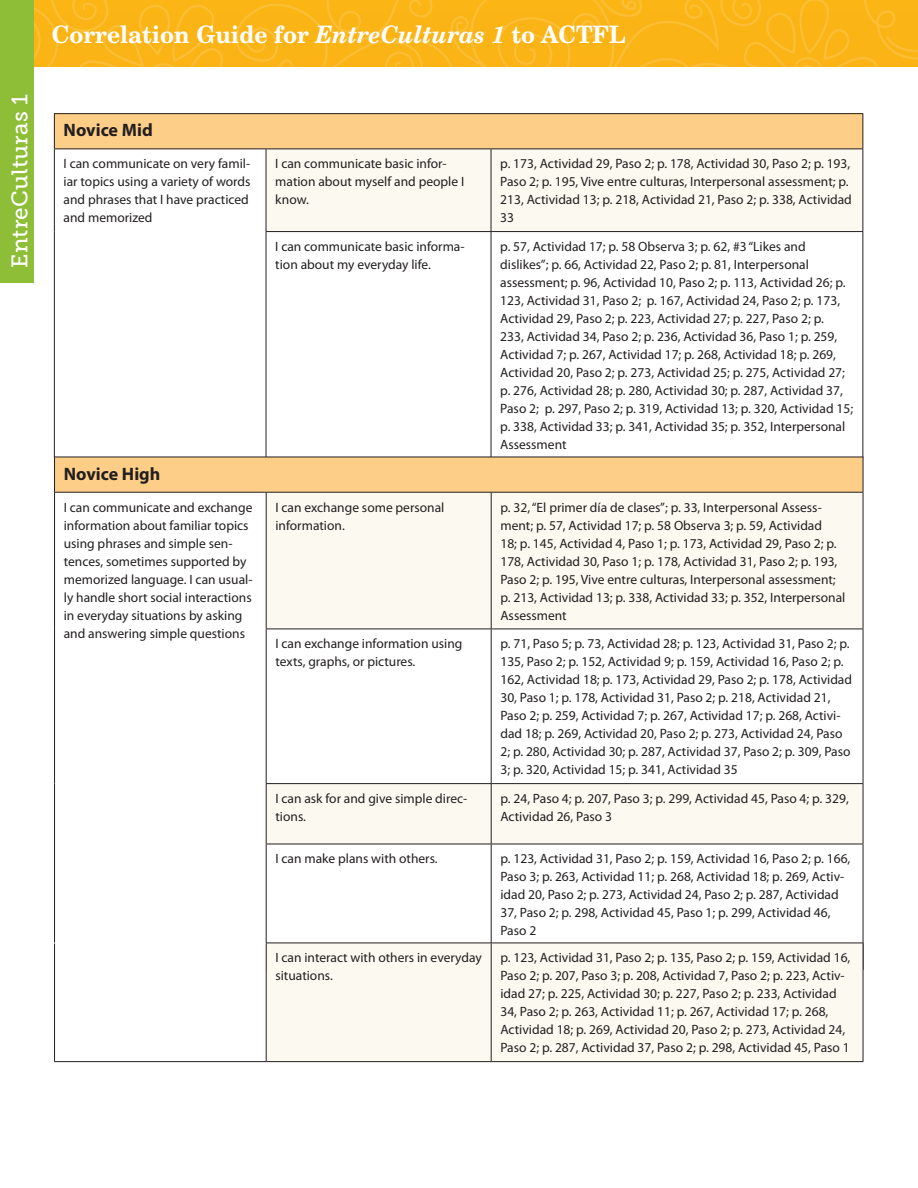
<style>
.page{position:relative;width:918px;height:1188px;background:#fff}
.page>*{position:absolute;margin:0;border:0;box-sizing:border-box;transform-origin:0 0}
.t1{font:700 24px "New Century Schlbk LT Std";color:#fff;scale:.95 1}
.t2{font:22.5px "Museo Slab 500";letter-spacing:.01em;color:#fff}
.t3{font:700 18px "Myriad Pro";color:#231f20}
.t4{font:13.5px/18px "Myriad Pro";color:#231f20}
.s1{font-style:italic}
</style>
<div class="page">
<svg style="left:34px;top:0;width:189px;height:67px;background:#fbb519"></svg>
<svg style="left:236px;top:0;width:682px;height:67px;background:#fbb519"></svg>
<div style="left:0;top:0;width:34px;height:284px;background:#8ebd38"></div>
<div style="left:54px;top:114px;width:809px;height:35px;background:#fdce87"></div>
<div style="left:267px;top:149px;width:595px;height:82px;background:#fcf9f1"></div>
<hr style="left:54px;top:113px;width:212px;height:1px;background:#231f20">
<hr style="left:54px;top:114px;width:1px;height:34px;background:#231f20">
<hr style="left:266px;top:113px;width:225px;height:1px;background:#231f20">
<hr style="left:491px;top:113px;width:372px;height:1px;background:#231f20">
<hr style="left:862px;top:114px;width:1px;height:34px;background:#231f20">
<hr style="left:54px;top:148px;width:212px;height:1px;background:#231f20">
<hr style="left:54px;top:149px;width:1px;height:83px;background:#231f20">
<hr style="left:54px;top:232px;width:1px;height:226px;background:#231f20">
<hr style="left:266px;top:148px;width:225px;height:1px;background:#231f20">
<hr style="left:266px;top:149px;width:1px;height:82px;background:#231f20">
<hr style="left:491px;top:148px;width:372px;height:1px;background:#231f20">
<hr style="left:491px;top:149px;width:1px;height:82px;background:#231f20">
<hr style="left:862px;top:149px;width:1px;height:82px;background:#231f20">
<hr style="left:266px;top:231px;width:225px;height:1px;background:#231f20">
<hr style="left:266px;top:232px;width:1px;height:226px;background:#231f20">
<hr style="left:491px;top:231px;width:372px;height:1px;background:#231f20">
<hr style="left:491px;top:232px;width:1px;height:226px;background:#231f20">
<hr style="left:862px;top:232px;width:1px;height:226px;background:#231f20">
<div style="left:55px;top:457px;width:808px;height:35px;background:#fdce87"></div>
<svg style="left:267px;top:493px;width:596px;height:351px;fill:#fcf9f1"></svg>
<hr style="left:54px;top:457px;width:212px;height:1px;background:#231f20">
<hr style="left:54px;top:457px;width:1px;height:35px;background:#231f20">
<hr style="left:266px;top:457px;width:225px;height:1px;background:#231f20">
<hr style="left:491px;top:457px;width:372px;height:1px;background:#231f20">
<hr style="left:863px;top:457px;width:1px;height:35px;background:#231f20">
<hr style="left:54px;top:492px;width:212px;height:1px;background:#231f20">
<hr style="left:54px;top:493px;width:1px;height:136px;background:#231f20">
<hr style="left:54px;top:629px;width:1px;height:155px;background:#231f20">
<hr style="left:54px;top:784px;width:1px;height:60px;background:#231f20">
<hr style="left:54px;top:844px;width:1px;height:125px;background:#231f20">
<hr style="left:266px;top:492px;width:225px;height:1px;background:#231f20">
<hr style="left:266px;top:493px;width:1px;height:136px;background:#231f20">
<hr style="left:491px;top:492px;width:372px;height:1px;background:#231f20">
<hr style="left:491px;top:493px;width:1px;height:136px;background:#231f20">
<hr style="left:863px;top:493px;width:1px;height:136px;background:#231f20">
<hr style="left:266px;top:629px;width:225px;height:1px;background:#231f20">
<hr style="left:266px;top:629px;width:1px;height:154px;background:#231f20">
<hr style="left:491px;top:629px;width:372px;height:1px;background:#231f20">
<hr style="left:491px;top:629px;width:1px;height:154px;background:#231f20">
<hr style="left:863px;top:629px;width:1px;height:154px;background:#231f20">
<hr style="left:266px;top:783px;width:225px;height:1px;background:#231f20">
<hr style="left:266px;top:784px;width:1px;height:60px;background:#231f20">
<hr style="left:491px;top:783px;width:372px;height:1px;background:#231f20">
<hr style="left:491px;top:784px;width:1px;height:60px;background:#231f20">
<hr style="left:863px;top:784px;width:1px;height:60px;background:#231f20">
<hr style="left:266px;top:844px;width:225px;height:1px;background:#231f20">
<hr style="left:266px;top:844px;width:1px;height:125px;background:#231f20">
<hr style="left:491px;top:844px;width:372px;height:1px;background:#231f20">
<hr style="left:491px;top:844px;width:1px;height:125px;background:#231f20">
<hr style="left:863px;top:844px;width:1px;height:125px;background:#231f20">
<div style="left:267px;top:944px;width:596px;height:117px;background:#fcf9f1"></div>
<hr style="left:54px;top:943px;width:1px;height:118px;background:#231f20">
<hr style="left:266px;top:943px;width:225px;height:1px;background:#231f20">
<hr style="left:266px;top:943px;width:1px;height:118px;background:#231f20">
<hr style="left:491px;top:943px;width:372px;height:1px;background:#231f20">
<hr style="left:491px;top:943px;width:1px;height:118px;background:#231f20">
<hr style="left:863px;top:943px;width:1px;height:118px;background:#231f20">
<hr style="left:54px;top:1061px;width:212px;height:1px;background:#231f20">
<hr style="left:266px;top:1061px;width:225px;height:1px;background:#231f20">
<hr style="left:491px;top:1061px;width:372px;height:1px;background:#231f20">
<hr style="left:54px;top:943px;width:212px;height:1px;background:#fff">
<h2 class="t2" style="left:7px;top:268px;width:175px;rotate:-90deg">EntreCulturas 1</h2>
<h1 class="t1" style="left:52px;top:19px;width:606px">Correlation Guide for <span class="s1">EntreCulturas 1</span> to ACTFL</h1>
<h3 class="t3" style="left:64px;top:119px;width:91px">Novice Mid</h3>
<p class="t4" style="left:64px;top:155px;width:188px;text-align:justify">I can communicate on very famil&shy;iar topics using a variety of words and phrases that I have practiced and memorized</p>
<p class="t4" style="left:275px;top:155px;width:190px">I can communicate basic infor&shy;mation about myself and people I know.</p>
<p class="t4" style="left:500px;top:155px;width:353px">p. 173, Actividad 29, Paso 2; p. 178, Actividad 30, Paso 2; p. 193, Paso 2; p. 195, Vive entre culturas, Interpersonal assessment; p.<br>213, Actividad 13; p. 218, Actividad 21, Paso 2; p. 338, Actividad 33</p>
<p class="t4" style="left:275px;top:238px;width:191px">I can communicate basic informa&shy;tion about my everyday life.</p>
<p class="t4" style="left:500px;top:238px;width:354px">p. 57, Actividad 17; p. 58 Observa 3; p. 62, #3 “Likes and dislikes”; p. 66, Actividad 22, Paso 2; p. 81, Interpersonal assessment; p. 96, Actividad 10, Paso 2; p. 113, Actividad 26; p.<br>123, Actividad 31, Paso 2; p. 167, Actividad 24, Paso 2; p. 173, Actividad 29, Paso 2; p. 223, Actividad 27; p. 227, Paso 2; p.<br>233, Actividad 34, Paso 2; p. 236, Actividad 36, Paso 1; p. 259, Actividad 7; p. 267, Actividad 17; p. 268, Actividad 18; p. 269, Actividad 20, Paso 2; p. 273, Actividad 25; p. 275, Actividad 27; p. 276, Actividad 28; p. 280, Actividad 30; p. 287, Actividad 37, Paso 2; p. 297, Paso 2; p. 319, Actividad 13; p. 320, Actividad 15; p. 338, Actividad 33; p. 341, Actividad 35; p. 352, Interpersonal Assessment</p>
<h3 class="t3" style="left:64px;top:462px;width:98px">Novice High</h3>
<p class="t4" style="left:64px;top:498px;width:190px">I can communicate and exchange information about familiar topics using phrases and simple sen&shy;tences, sometimes supported by memorized language. I can usual&shy;ly handle short social interactions in everyday situations by asking and answering simple questions</p>
<p class="t4" style="left:275px;top:498px;width:170px">I can exchange some personal information.</p>
<p class="t4" style="left:500px;top:498px;width:346px">p. 32, “El primer día de clases”; p. 33, Interpersonal Assess&shy;ment; p. 57, Actividad 17; p. 58 Observa 3; p. 59, Actividad<br>18; p. 145, Actividad 4, Paso 1; p. 173, Actividad 29, Paso 2; p.<br>178, Actividad 30, Paso 1; p. 178, Actividad 31, Paso 2; p. 193, Paso 2; p. 195, Vive entre culturas, Interpersonal assessment; p. 213, Actividad 13; p. 338, Actividad 33; p. 352, Interpersonal Assessment</p>
<p class="t4" style="left:275px;top:635px;width:188px">I can exchange information using texts, graphs, or pictures.</p>
<p class="t4" style="left:500px;top:635px;width:353px">p. 71, Paso 5; p. 73, Actividad 28; p. 123, Actividad 31, Paso 2; p.<br>135, Paso 2; p. 152, Actividad 9; p. 159, Actividad 16, Paso 2; p.<br>162, Actividad 18; p. 173, Actividad 29, Paso 2; p. 178, Actividad 30, Paso 1; p. 178, Actividad 31, Paso 2; p. 218, Actividad 21, Paso 2; p. 259, Actividad 7; p. 267, Actividad 17; p. 268, Activi&shy;dad 18; p. 269, Actividad 20, Paso 2; p. 273, Actividad 24, Paso 2; p. 280, Actividad 30; p. 287, Actividad 37, Paso 2; p. 309, Paso 3; p. 320, Actividad 15; p. 341, Actividad 35</p>
<p class="t4" style="left:275px;top:790px;width:193px">I can ask for and give simple direc&shy;tions.</p>
<p class="t4" style="left:500px;top:790px;width:350px">p. 24, Paso 4; p. 207, Paso 3; p. 299, Actividad 45, Paso 4; p. 329,<br>Actividad 26, Paso 3</p>
<p class="t4" style="left:275px;top:850px;width:164px">I can make plans with others.</p>
<p class="t4" style="left:500px;top:850px;width:351px">p. 123, Actividad 31, Paso 2; p. 159, Actividad 16, Paso 2; p. 166, Paso 3; p. 263, Actividad 11; p. 268, Actividad 18; p. 269, Activ&shy;idad 20, Paso 2; p. 273, Actividad 24, Paso 2; p. 287, Actividad 37, Paso 2; p. 298, Actividad 45, Paso 1; p. 299, Actividad 46, Paso 2</p>
<p class="t4" style="left:275px;top:949px;width:208px">I can interact with others in everyday situations.</p>
<p class="t4" style="left:500px;top:949px;width:351px">p. 123, Actividad 31, Paso 2; p. 135, Paso 2; p. 159, Actividad 16, Paso 2; p. 207, Paso 3; p. 208, Actividad 7, Paso 2; p. 223, Activ&shy;idad 27; p. 225, Actividad 30; p. 227, Paso 2; p. 233, Actividad 34, Paso 2; p. 263, Actividad 11; p. 267, Actividad 17; p. 268, Actividad 18; p. 269, Actividad 20, Paso 2; p. 273, Actividad 24, Paso 2; p. 287, Actividad 37, Paso 2; p. 298, Actividad 45, Paso 1</p>
</div>
